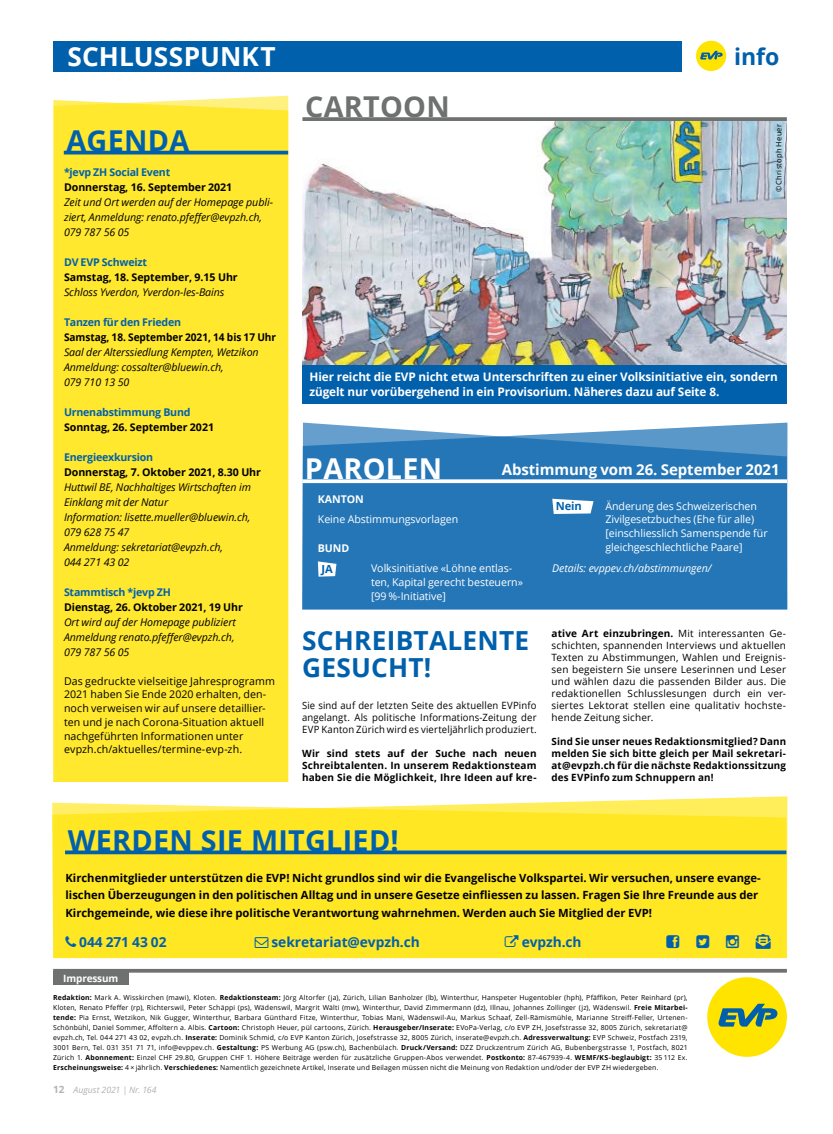
<style>
.page{position:relative;width:833px;height:1134px;background:#fff}
.page>*{position:absolute;margin:0;border:0;box-sizing:border-box;transform-origin:0 0}
.t1{font:700 28.75px "Open Sans";letter-spacing:.01em;color:#0060ac}
.t2{font:700 28.75px "Open Sans";letter-spacing:.01em;color:#6f7070}
.t3{font:700 28.75px "Open Sans";letter-spacing:.01em;color:#fff}
.t4{font:700 26.25px/27.5px "Open Sans";letter-spacing:.01em;color:#0060ac}
.t5{font:700 26.25px "Open Sans";letter-spacing:.005em;color:#fff}
.t6{font:700 23px "Open Sans";color:#0060ac}
.t7{font:700 15px "Open Sans";letter-spacing:-.005em;color:#fff}
.t8{font:700 13.75px "Open Sans";letter-spacing:-.005em;color:#0060ac}
.t9{font:700 11.75px/14.9px "Open Sans";letter-spacing:-.01em;color:#fff}
.t10{font:700 11.25px/17.5px "Open Sans";color:#000}
.t11{font:700 11.12px "Open Sans";letter-spacing:-.015em;color:#0060ac}
.t12{font:italic 10.62px/15px "Open Sans";letter-spacing:-.005em;color:#000}
.t13{font:10.62px/13.8px "Open Sans";letter-spacing:-.005em;color:#fff}
.t14{font:10.62px/13.8px "Open Sans";letter-spacing:.01em;color:#000}
.t15{font:700 10.62px "Open Sans";letter-spacing:-.005em;color:#000}
.t16{font:700 10.62px "Open Sans";letter-spacing:-.02em;color:#0060ac}
.t17{font:700 10.62px "Open Sans";letter-spacing:-.005em;color:#000;scale:.95 1}
.t18{font:italic 10.62px "Open Sans";letter-spacing:-.005em;color:#fff}
.t19{font:700 10.62px "Open Sans";letter-spacing:-.005em;color:#fff}
.t20{font:10px/12px "Open Sans";letter-spacing:.015em;color:#000;text-align:justify}
.t21{font:700 10px/12px "Open Sans";letter-spacing:.015em;color:#000;text-align:justify}
.t22{font:10px/12px "Open Sans";letter-spacing:.015em;color:#000;text-align:justify;scale:.95 1}
.t23{font:700 10px "Open Sans";letter-spacing:-.015em;color:#fff}
.t24{font:italic 8.75px "Open Sans";color:#b1b4b4}
.t25{font:7.5px "Open Sans";letter-spacing:.025em;color:#000}
.t26{font:6.88px/10px "Open Sans";letter-spacing:.025em;color:#000;text-align:justify}
.s1{font-weight:700}
.s2{font-weight:700;font-style:normal;font-size:10px}
</style>
<div class="page">
<div style="left:696px;top:41px;width:30px;height:30px;background:#ffe400;border-radius:50%"></div>
<svg style="left:700px;top:51px;width:22px;height:9px"></svg>
<div style="left:53px;top:41px;width:628px;height:30px;background:#0060ac"></div>
<img style="left:302px;top:121px;width:484px;height:244px">
<div style="left:53px;top:971px;width:76px;height:14px;background:#6f7070"></div>
<svg style="left:53px;top:969px;width:734px;height:4px;background:#797a7a"></svg>
<div style="left:707px;top:977px;width:80px;height:80px;background:#ffe400;border-radius:50%"></div>
<svg style="left:718px;top:1004px;width:59px;height:22px"></svg>
<div style="left:53px;top:100px;width:235px;height:682px;background:#ffe82d"></div>
<hr style="left:64px;top:151px;width:224px;height:3px;background:#0060ac">
<svg style="left:302px;top:117px;width:485px;height:4px;background:#777878"></svg>
<div style="left:302px;top:365px;width:485px;height:38px;background:#0060ac"></div>
<svg style="left:302px;top:423px;width:485px;height:186px;background:#317ebb"></svg>
<svg style="left:302px;top:479px;width:485px;height:4px"></svg>
<svg style="left:318px;top:561px;width:18px;height:16px"></svg>
<svg style="left:552px;top:499px;width:41px;height:15px"></svg>
<svg style="left:52px;top:796px;width:735px;height:162px;background:#fee832"></svg>
<svg style="left:65px;top:850px;width:721px;height:4px;background:#21719a"></svg>
<svg style="left:65px;top:936px;width:11px;height:11px"></svg>
<svg style="left:255px;top:937px;width:13px;height:11px"></svg>
<svg style="left:505px;top:935px;width:13px;height:12px"></svg>
<svg style="left:666px;top:935px;width:13px;height:13px"></svg>
<svg style="left:696px;top:935px;width:13px;height:13px"></svg>
<svg style="left:726px;top:935px;width:13px;height:13px"></svg>
<svg style="left:756px;top:934px;width:15px;height:15px"></svg>
<h2 class="t5" style="left:67px;top:38px;width:210px">SCHLUSSPUNKT</h2>
<h1 class="t1" style="left:66px;top:120px;width:124px">AGENDA</h1>
<h3 class="t16" style="left:64px;top:164px;width:108px">*jevp ZH Social Event</h3>
<h3 class="t15" style="left:64px;top:179px;width:170px">Donnerstag, 16. September 2021</h3>
<h3 class="t12" style="left:64px;top:194px;width:210px">Zeit und Ort werden auf der Homepage publi&shy;ziert, Anmeldung: renato.pfeffer@evpzh.ch,<br>079 787 56 05</h3>
<h3 class="t16" style="left:64px;top:254px;width:85px">DV EVP Schweizt</h3>
<h3 class="t15" style="left:64px;top:269px;width:175px">Samstag, 18. September, 9.15 Uhr</h3>
<h3 class="t12" style="left:64px;top:284px;width:162px">Schloss Yverdon, Yverdon-les-Bains</h3>
<h3 class="t16" style="left:64px;top:314px;width:119px">Tanzen für den Frieden</h3>
<h3 class="t17" style="left:64px;top:329px;width:225px">Samstag, 18. September 2021, 14 bis 17 Uhr</h3>
<h3 class="t12" style="left:64px;top:344px;width:196px">Saal der Alterssiedlung Kempten, Wetzikon<br>Anmeldung: cossalter@bluewin.ch,<br>079 710 13 50</h3>
<h3 class="t16" style="left:64px;top:404px;width:128px">Urnenabstimmung Bund</h3>
<h3 class="t15" style="left:64px;top:419px;width:152px">Sonntag, 26. September 2021</h3>
<h3 class="t16" style="left:64px;top:449px;width:91px">Energieexkursion</h3>
<h3 class="t15" style="left:64px;top:464px;width:198px">Donnerstag, 7. Oktober 2021, 8.30 Uhr</h3>
<h3 class="t12" style="left:64px;top:479px;width:188px">Huttwil BE, Nachhaltiges Wirtschaften im<br>Einklang mit der Natur<br>Information: lisette.mueller@bluewin.ch,<br>079 628 75 47<br>Anmeldung: sekretariat@evpzh.ch,<br>044 271 43 02</h3>
<h3 class="t16" style="left:64px;top:584px;width:108px">Stammtisch *jevp ZH</h3>
<h3 class="t15" style="left:64px;top:599px;width:180px">Dienstag, 26. Oktober 2021, 19 Uhr</h3>
<h3 class="t12" style="left:64px;top:614px;width:174px">Ort wird auf der Homepage publiziert<br>Anmeldung renato.pfeffer@evpzh.ch,<br>079 787 56 05</h3>
<p class="t14" style="left:64px;top:673px;width:212px">Das gedruckte vielseitige Jahresprogramm 2021 haben Sie Ende 2020 erhalten, den&shy;noch verweisen wir auf unsere detaillier&shy;ten und je nach Corona-Situation aktuell nachgeführten Informationen unter evpzh.ch/aktuelles/termine-evp-zh.</p>
<h1 class="t2" style="left:305px;top:86px;width:146px">CARTOON</h1>
<h3 class="t6" style="left:734px;top:40px;width:47px">info</h3>
<p class="t25" style="left:773px;top:192px;width:70px;rotate:-90deg">© Christoph Heuer</p>
<h3 class="t9" style="left:309px;top:369px;width:470px">Hier reicht die EVP nicht etwa Unterschriften zu einer Volksinitiative ein, sondern zügelt nur vorübergehend in ein Provisorium. Näheres dazu auf Seite 8.</h3>
<h1 class="t3" style="left:305px;top:449px;width:139px">PAROLEN</h1>
<h3 class="t7" style="left:502px;top:459px;width:279px">Abstimmung vom 26. September 2021</h3>
<h3 class="t19" style="left:318px;top:491px;width:48px">KANTON</h3>
<h3 class="t13" style="left:318px;top:512px;width:142px">Keine Abstimmungsvorlagen</h3>
<h3 class="t19" style="left:318px;top:540px;width:33px">BUND</h3>
<h3 class="t11" style="left:321px;top:561px;width:13px">JA</h3>
<h3 class="t13" style="left:371px;top:561px;width:153px">Volksinitiative «Löhne entlas&shy;ten, Kapital gerecht besteuern» [99 %-Initiative]</h3>
<h3 class="t11" style="left:556px;top:498px;width:27px">Nein</h3>
<h3 class="t13" style="left:605px;top:499px;width:164px">Änderung des Schweizerischen Zivilgesetzbuches (Ehe für alle) [einschliesslich Samenspende für gleichgeschlechtliche Paare]</h3>
<h3 class="t18" style="left:552px;top:561px;width:161px">Details: evppev.ch/abstimmungen/</h3>
<h2 class="t4" style="left:302px;top:626px;width:229px">SCHREIBTALENTE<br>GESUCHT!</h2>
<h3 class="t22" style="left:302px;top:699px;width:248px">Sie sind auf der letzten Seite des aktuellen EVPinfo angelangt. Als politische Informations-Zeitung der EVP Kanton Zürich wird es vierteljährlich produziert.</h3>
<h3 class="t21" style="left:302px;top:747px;width:236px">Wir sind stets auf der Suche nach neuen Schreibtalenten. In unserem Redaktionsteam haben Sie die Möglichkeit, Ihre Ideen auf kre-</h3>
<p class="t20" style="left:551px;top:627px;width:236px"><span class="s1">ative Art einzubringen.</span> Mit interessanten Ge&shy;schichten, spannenden Interviews und aktuellen Texten zu Abstimmungen, Wahlen und Ereignis&shy;sen begeistern Sie unsere Leserinnen und Leser und wählen dazu die passenden Bilder aus. Die redaktionellen Schlusslesungen durch ein ver&shy;siertes Lektorat stellen eine qualitativ hochste&shy;hende Zeitung sicher.</p>
<h3 class="t21" style="left:551px;top:735px;width:236px">Sind Sie unser neues Redaktionsmitglied? Dann melden Sie sich bitte gleich per Mail sekretari&shy;at@evpzh.ch für die nächste Redaktionssitzung des EVPinfo zum Schnuppern an!</h3>
<h1 class="t1" style="left:68px;top:820px;width:332px">WERDEN SIE MITGLIED!</h1>
<p class="t10" style="left:65px;top:868px;width:697px">Kirchenmitglieder unterstützen die EVP! Nicht grundlos sind wir die Evangelische Volkspartei. Wir versuchen, unsere evange&shy;lischen Überzeugungen in den politischen Alltag und in unsere Gesetze einfliessen zu lassen. Fragen Sie Ihre Freunde aus der<br>Kirchgemeinde, wie diese ihre politische Verantwortung wahrnehmen. Werden auch Sie Mitglied der EVP!</p>
<h3 class="t8" style="left:79px;top:932px;width:89px">044 271 43 02</h3>
<h3 class="t8" style="left:271px;top:932px;width:150px">sekretariat@evpzh.ch</h3>
<h3 class="t8" style="left:522px;top:932px;width:61px">evpzh.ch</h3>
<h3 class="t23" style="left:63px;top:971px;width:57px">Impressum</h3>
<p class="t26" style="left:53px;top:992px;width:636px"><span class="s1">Redaktion:</span> Mark A. Wisskirchen (mawi), Kloten. <span class="s1">Redaktionsteam:</span> Jörg Altorfer (ja), Zürich, Lilian Banholzer (lb), Winterthur, Hanspeter Hugentobler (hph), Pfäffikon, Peter Reinhard (pr), Kloten, Renato Pfeffer (rp), Richterswil, Peter Schäppi (ps), Wädenswil, Margrit Wälti (mw), Winterthur, David Zimmermann (dz), Illnau, Johannes Zollinger (jz), Wädenswil. <span class="s1">Freie Mitarbei&shy;tende:</span> Pia Ernst, Wetzikon, Nik Gugger, Winterthur, Barbara Günthard Fitze, Winterthur, Tobias Mani, Wädenswil-Au, Markus Schaaf, Zell-Rämismühle, Marianne Streiff-Feller, Urtenen-Schönbühl, Daniel Sommer, Affoltern a. Albis. <span class="s1">Cartoon:</span> Christoph Heuer, pül cartoons, Zürich. <span class="s1">Herausgeber/Inserate:</span> EVoPa-Verlag, c/o EVP ZH, Josefstrasse 32, 8005 Zürich, sekretariat@ evpzh.ch, Tel. 044 271 43 02, evpzh.ch. <span class="s1">Inserate:</span> Dominik Schmid, c/o EVP Kanton Zürich, Josefstrasse 32, 8005 Zürich, inserate@evpzh.ch. <span class="s1">Adressverwaltung:</span> EVP Schweiz, Postfach 2319, 3001 Bern, Tel. 031 351 71 71, info@evppev.ch. <span class="s1">Gestaltung:</span> PS Werbung AG (psw.ch), Bachenbülach. <span class="s1">Druck/Versand:</span> DZZ Druckzentrum Zürich AG, Bubenbergstrasse 1, Postfach, 8021<br>Zürich 1. <span class="s1">Abonnement:</span> Einzel CHF 29.80, Gruppen CHF 1. Höhere Beiträge werden für zusätzliche Gruppen-Abos verwendet. <span class="s1">Postkonto:</span> 87-467939-4. <span class="s1">WEMF/KS-beglaubigt:</span> 35 112 Ex.<br><span class="s1">Erscheinungsweise:</span> 4 × jährlich. <span class="s1">Verschiedenes:</span> Namentlich gezeichnete Artikel, Inserate und Beilagen müssen nicht die Meinung von Redaktion und/oder der EVP ZH wiedergeben.</p>
<p class="t24" style="left:53px;top:1084px;width:105px"><span class="s2">12</span> August 2021 | Nr. 164</p>
</div>
